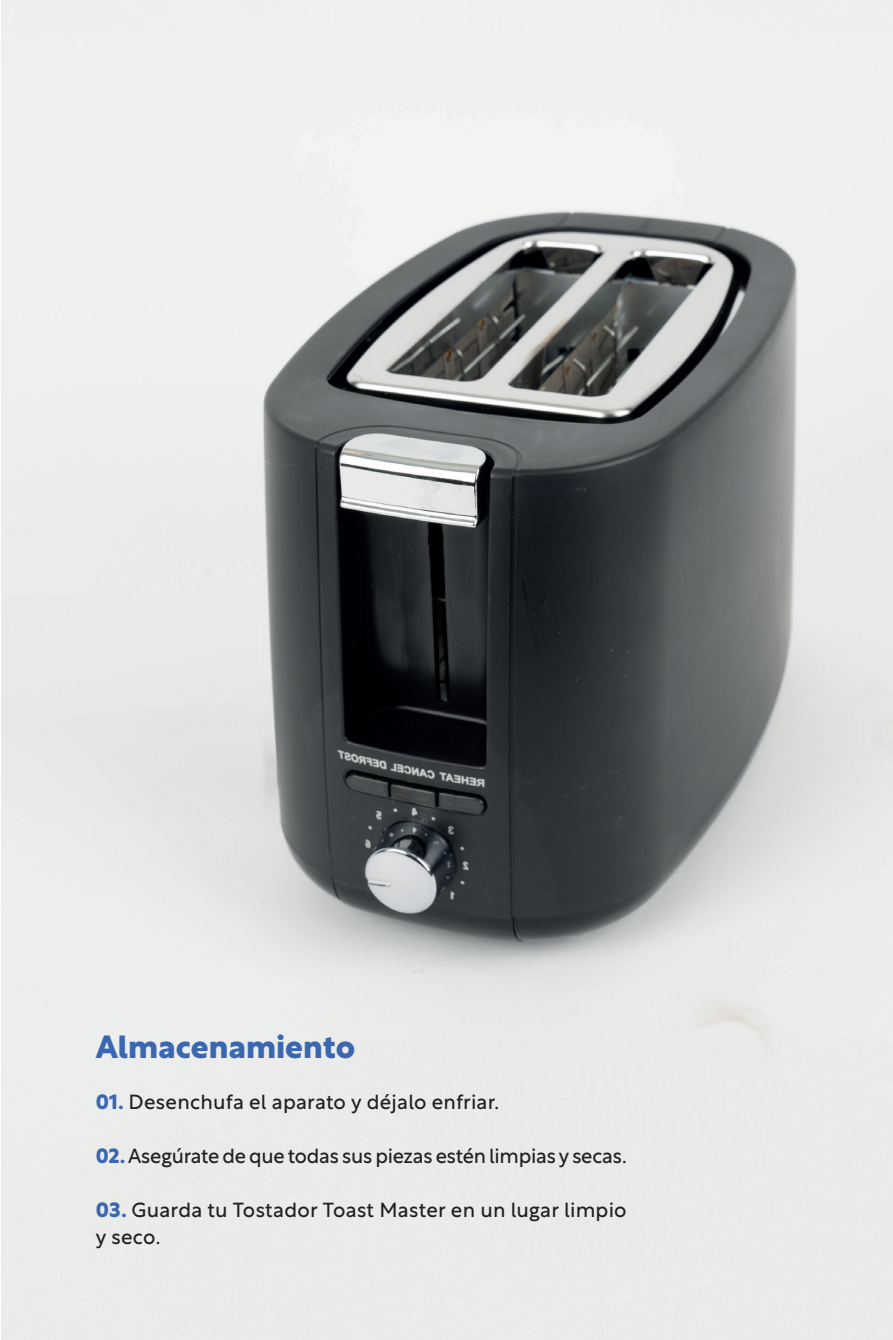
<style>
.page{position:relative;width:893px;height:1340px;background:#fff}
.page>*{position:absolute;margin:0;border:0;box-sizing:border-box;transform-origin:0 0}
.t1{font:700 31.5px "Rustica";color:#3a67b1}
.t2{font:20.25px/27px "Rustica";letter-spacing:.005em;color:#231f20}
.t3{font:20.25px "Rustica";letter-spacing:-.015em;color:#231f20}
.s1{font-weight:700;color:#3a67b1}
</style>
<div class="page">
<img style="left:2px;top:0;width:891px;height:1339px">
<h1 class="t1" style="left:96px;top:1019px;width:261px">Almacenamiento</h1>
<p class="t2" style="left:96px;top:1086px;width:405px"><span class="s1">01.</span> Desenchufa el aparato y déjalo enfriar.</p>
<p class="t3" style="left:96px;top:1138px;width:532px"><span class="s1">02.</span> Asegúrate de que todas sus piezas estén limpias y secas.</p>
<p class="t2" style="left:96px;top:1194px;width:532px"><span class="s1">03.</span> Guarda tu Tostador Toast Master en un lugar limpio y seco.</p>
</div>
